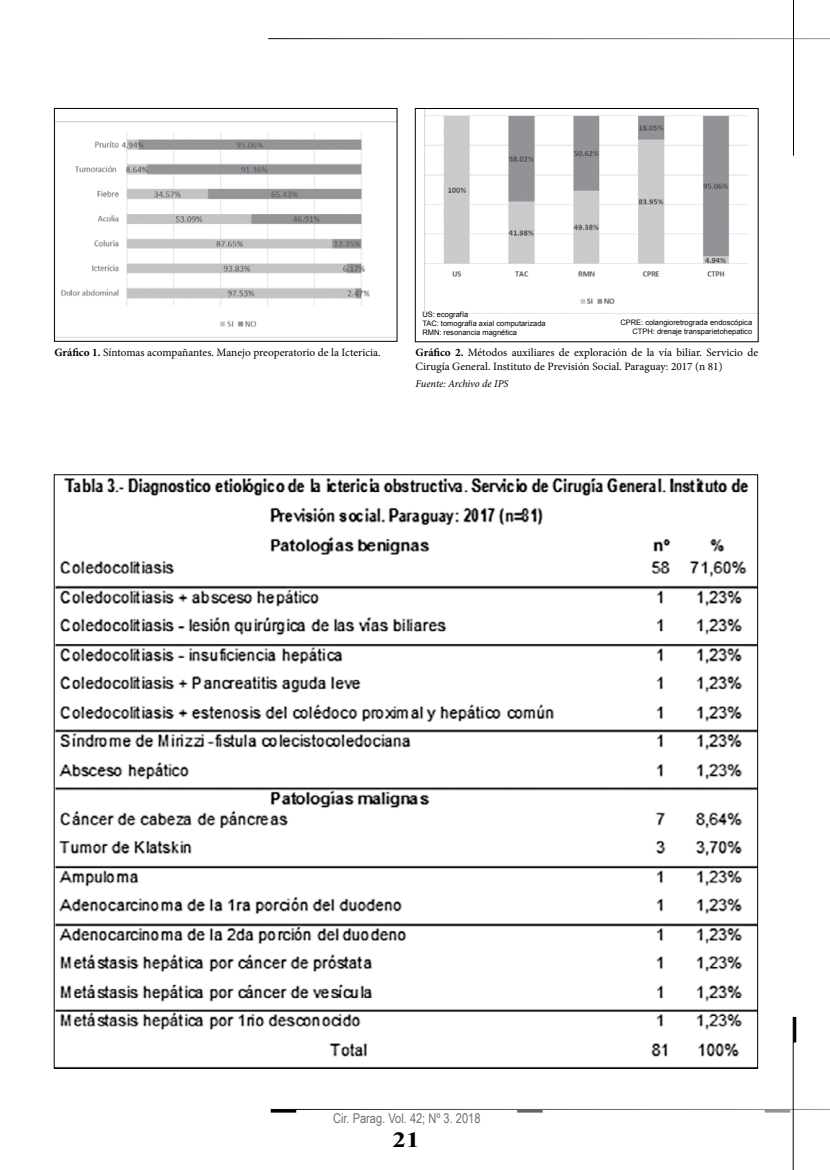
<style>
.page{position:relative;width:830px;height:1170px;background:#fff}
.page>*{position:absolute;margin:0;border:0;box-sizing:border-box;transform-origin:0 0}
.t1{font:700 21.6px "Times New Roman";color:#000;scale:1.25 1}
.t2{font:13.5px "Arial Narrow";color:#6d6e71}
.t3{font:11.25px/14.7px "Minion Pro";color:#000}
.t4{font:italic 10.5px "Minion Pro";letter-spacing:-.01em;color:#000}
.t5{font:7.5px/9px "Arial";color:#000}
.s1{font-weight:700}
</style>
<div class="page">
<hr style="left:764px;top:1109px;width:25px;height:3px;background:#939598">
<hr style="left:270px;top:1109px;width:26px;height:3px;background:#000">
<hr style="left:517px;top:1109px;width:25px;height:3px;background:#636466">
<hr style="left:792px;top:1016px;width:1px;height:153px;background:#000">
<hr style="left:792px;top:1016px;width:3px;height:26px;background:#000">
<hr style="left:792px;top:0;width:1px;height:156px;background:#000">
<img style="left:56px;top:478px;width:699px;height:579px">
<img style="left:424px;top:110px;width:324px;height:203px">
<div style="left:414px;top:108px;width:344px;height:234px;border:1px solid #000"></div>
<img style="left:56px;top:121px;width:339px;height:206px">
<div style="left:54px;top:108px;width:343px;height:234px;border:1px solid #000"></div>
<p class="t3" style="left:54px;top:345px;width:327px"><span class="s1">Gráfico 1.</span> Síntomas acompañantes. Manejo preoperatorio de la Ictericia.</p>
<p class="t5" style="left:422px;top:309px;width:125px">US: ecografía<br>TAC: tomografía axial computarizada<br>RMN: resonancia magnética</p>
<p class="t5" style="left:620px;top:317px;width:133px;text-align:right">CPRE: colangioretrograda endoscópica<br>CTPH: drenaje transparietohepatico</p>
<p class="t3" style="left:415px;top:344px;width:344px"><span class="s1">Gráfico 2.</span> Métodos auxiliares de exploración de la vía biliar. Servicio de<br>Cirugía General. Instituto de Previsión Social. Paraguay: 2017 (n 81)</p>
<p class="t4" style="left:415px;top:376px;width:94px">Fuente: Archivo de IPS</p>
<p class="t2" style="left:333px;top:1108px;width:149px">Cir. Parag. Vol. 42; Nº 3. 2018</p>
<h1 class="t1" style="left:392px;top:1125px;width:23px">21</h1>
</div>
